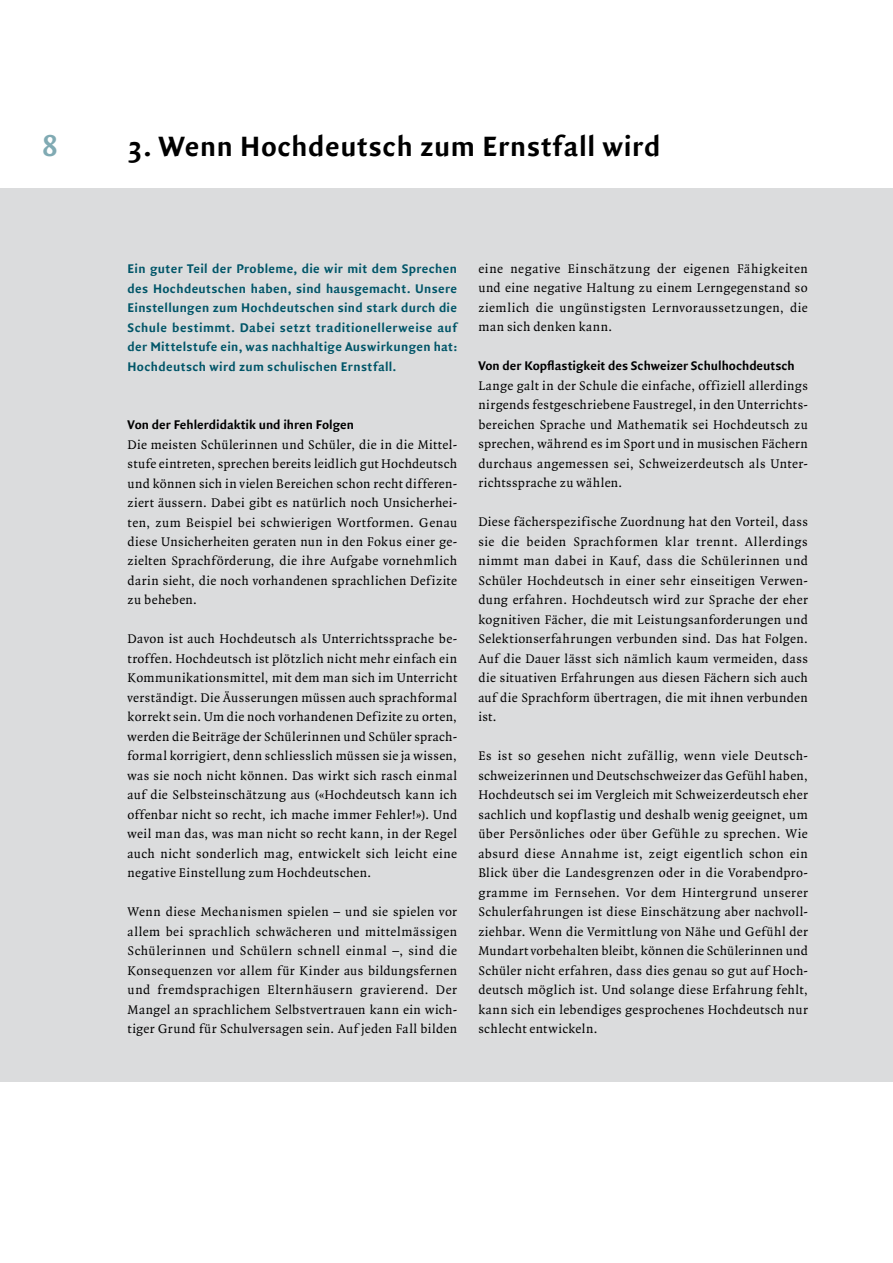
<style>
.page{position:relative;width:893px;height:1263px;background:#fff}
.page>*{position:absolute;margin:0;border:0;box-sizing:border-box;transform-origin:0 0}
.t1{font:700 30px "Quadraat Sans";letter-spacing:.02em;color:#000}
.t2{font:700 30px "Quadraat Sans";color:#80aab3}
.t3{font:13.5px/19.5px "Quadraat";letter-spacing:.03em;color:#000;text-align:justify}
.t4{font:700 13.5px/19.5px "Quadraat Sans";letter-spacing:.025em;color:#005568;text-align:justify}
.t5{font:700 13.5px "Quadraat Sans";color:#000}
</style>
<div class="page">
<div style="left:0;top:189px;width:893px;height:893px;background:#d7d9da"></div>
<h1 class="t2" style="left:43px;top:129px;width:16px">8</h1>
<h1 class="t1" style="left:128px;top:129px;width:534px">3. Wenn Hochdeutsch zum Ernstfall wird</h1>
<p class="t4" style="left:128px;top:259px;width:331px">Ein guter Teil der Probleme, die wir mit dem Sprechen des Hochdeutschen haben, sind hausgemacht. Unsere Einstellungen zum Hochdeutschen sind stark durch die Schule bestimmt. Dabei setzt traditionellerweise auf der Mittelstufe ein, was nachhaltige Auswirkungen hat:<br>Hochdeutsch wird zum schulischen Ernstfall.</p>
<p class="t5" style="left:128px;top:417px;width:228px">Von der Fehlerdidaktik und ihren Folgen</p>
<p class="t3" style="left:128px;top:435px;width:331px">Die meisten Schülerinnen und Schüler, die in die Mittel&shy;stufe eintreten, sprechen bereits leidlich gut Hochdeutsch und können sich in vielen Bereichen schon recht differen&shy;ziert äussern. Dabei gibt es natürlich noch Unsicherhei&shy;ten, zum Beispiel bei schwierigen Wortformen. Genau diese Unsicherheiten geraten nun in den Fokus einer ge&shy;zielten Sprachförderung, die ihre Aufgabe vornehmlich darin sieht, die noch vorhandenen sprachlichen Defizite zu beheben.</p>
<p class="t3" style="left:128px;top:630px;width:331px">Davon ist auch Hochdeutsch als Unterrichtssprache be&shy;troffen. Hochdeutsch ist plötzlich nicht mehr einfach ein Kommunikationsmittel, mit dem man sich im Unterricht verständigt. Die Äusserungen müssen auch sprachformal korrekt sein. Um die noch vorhandenen Defizite zu orten, werden die Beiträge der Schülerinnen und Schüler sprach&shy;formal korrigiert, denn schliesslich müssen sie ja wissen, was sie noch nicht können. Das wirkt sich rasch einmal auf die Selbsteinschätzung aus («Hochdeutsch kann ich offenbar nicht so recht, ich mache immer Fehler!»). Und weil man das, was man nicht so recht kann, in der Regel auch nicht sonderlich mag, entwickelt sich leicht eine negative Einstellung zum Hochdeutschen.</p>
<p class="t3" style="left:128px;top:903px;width:331px">Wenn diese Mechanismen spielen – und sie spielen vor allem bei sprachlich schwächeren und mittelmässigen Schülerinnen und Schülern schnell einmal –, sind die Konsequenzen vor allem für Kinder aus bildungsfernen und fremdsprachigen Elternhäusern gravierend. Der Mangel an sprachlichem Selbstvertrauen kann ein wich&shy;tiger Grund für Schulversagen sein. Auf jeden Fall bilden</p>
<p class="t3" style="left:478px;top:259px;width:331px">eine negative Einschätzung der eigenen Fähigkeiten und eine negative Haltung zu einem Lerngegenstand so ziemlich die ungünstigsten Lernvoraussetzungen, die man sich denken kann.</p>
<p class="t5" style="left:478px;top:358px;width:318px">Von der Kopflastigkeit des Schweizer Schulhochdeutsch</p>
<p class="t3" style="left:478px;top:376px;width:331px">Lange galt in der Schule die einfache, offiziell allerdings nirgends festgeschriebene Faustregel, in den Unterrichts&shy;bereichen Sprache und Mathematik sei Hochdeutsch zu sprechen, während es im Sport und in musischen Fächern durchaus angemessen sei, Schweizerdeutsch als Unter&shy;richtssprache zu wählen.</p>
<p class="t3" style="left:478px;top:513px;width:331px">Diese fächerspezifische Zuordnung hat den Vorteil, dass sie die beiden Sprachformen klar trennt. Allerdings nimmt man dabei in Kauf, dass die Schülerinnen und Schüler Hochdeutsch in einer sehr einseitigen Verwen&shy;dung erfahren. Hochdeutsch wird zur Sprache der eher kognitiven Fächer, die mit Leistungsanforderungen und Selektionserfahrungen verbunden sind. Das hat Folgen.<br>Auf die Dauer lässt sich nämlich kaum vermeiden, dass die situativen Erfahrungen aus diesen Fächern sich auch auf die Sprachform übertragen, die mit ihnen verbunden ist.</p>
<p class="t3" style="left:478px;top:747px;width:331px">Es ist so gesehen nicht zufällig, wenn viele Deutsch&shy;schweizerinnen und Deutschschweizer das Gefühl haben, Hochdeutsch sei im Vergleich mit Schweizerdeutsch eher sachlich und kopflastig und deshalb wenig geeignet, um über Persönliches oder über Gefühle zu sprechen. Wie absurd diese Annahme ist, zeigt eigentlich schon ein Blick über die Landesgrenzen oder in die Vorabendpro&shy;gramme im Fernsehen. Vor dem Hintergrund unserer Schulerfahrungen ist diese Einschätzung aber nachvoll&shy;ziehbar. Wenn die Vermittlung von Nähe und Gefühl der Mundart vorbehalten bleibt, können die Schülerinnen und Schüler nicht erfahren, dass dies genau so gut auf Hoch&shy;deutsch möglich ist. Und solange diese Erfahrung fehlt, kann sich ein lebendiges gesprochenes Hochdeutsch nur schlecht entwickeln.</p>
</div>
